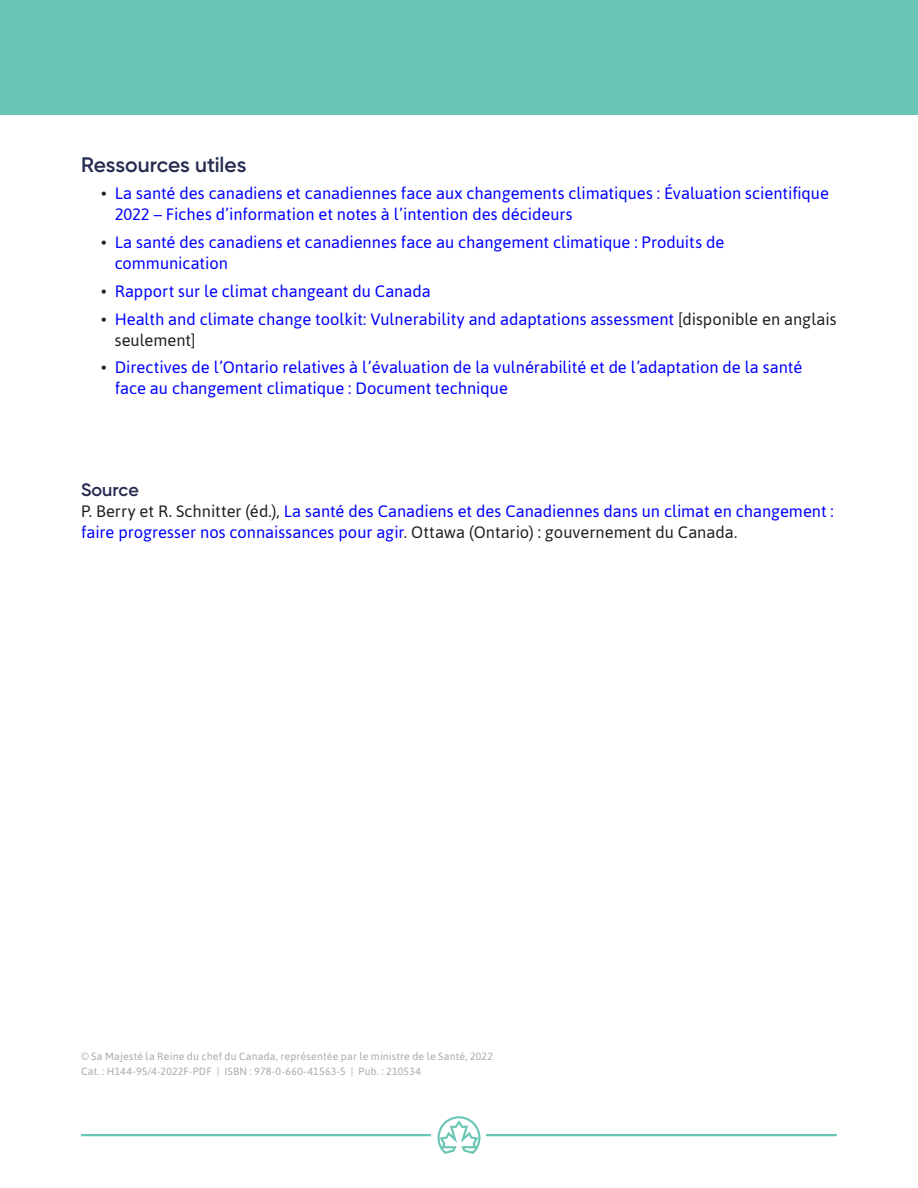
<style>
.page{position:relative;width:918px;height:1188px;background:#fff}
.page>*{position:absolute;margin:0;border:0;box-sizing:border-box;transform-origin:0 0}
.t1{font:600 21px "Gilroy";letter-spacing:-.005em;color:#252c50}
.H4_Source{font:600 18px "Gilroy";color:#252c50}
.Source_Body{font:16.5px/21px "Asap";color:#00f}
.Source_Body-2{font:10.5px/15px "Asap";letter-spacing:.02em;color:#a8a9ad}
.s1{color:#231f20}
</style>
<div class="page">
<div style="left:0;top:0;width:918px;height:114px;background:#6ac6b4"></div>
<hr style="left:81px;top:1134px;width:756px;height:2px;background:#6ac6b4">
<div style="left:432px;top:1116px;width:54px;height:38px;background:#fff"></div>
<svg style="left:437px;top:1116px;width:44px;height:38px"></svg>
<h3 class="t1" style="left:81px;top:151px;width:167px">Ressources utiles</h3>
<p class="Source_Body" style="left:115px;top:182px;width:716px;text-indent:-14px"><span class="s1">•</span> La santé des canadiens et canadiennes face aux changements climatiques : Évaluation scientifique<br>2022 – Fiches d’information et notes à l’intention des décideurs</p>
<p class="Source_Body" style="left:115px;top:231px;width:611px;text-indent:-14px"><span class="s1">•</span> La santé des canadiens et canadiennes face au changement climatique : Produits de communication</p>
<p class="Source_Body" style="left:101px;top:280px;width:331px"><span class="s1">•</span> Rapport sur le climat changeant du Canada</p>
<p class="Source_Body" style="left:115px;top:308px;width:723px;text-indent:-14px"><span class="s1">•</span> Health and climate change toolkit: Vulnerability and adaptations assessment <span class="s1">[disponible en anglais seulement]</span></p>
<p class="Source_Body" style="left:115px;top:356px;width:689px;text-indent:-14px"><span class="s1">•</span> Directives de l’Ontario relatives à l’évaluation de la vulnérabilité et de l’adaptation de la santé face au changement climatique : Document technique</p>
<p class="H4_Source" style="left:81px;top:479px;width:59px">Source</p>
<p class="Source_Body" style="left:81px;top:500px;width:754px"><span class="s1">P. Berry et R. Schnitter (éd.),</span> La santé des Canadiens et des Canadiennes dans un climat en changement : faire progresser nos connaissances pour agir<span class="s1">. Ottawa (Ontario) : gouvernement du Canada.</span></p>
<p class="Source_Body-2" style="left:81px;top:1049px;width:413px">© Sa Majesté la Reine du chef du Canada, représentée par le ministre de le Santé, 2022<br>Cat. : H144-95/4-2022F-PDF | ISBN : 978-0-660-41563-5 | Pub. : 210534</p>
</div>
